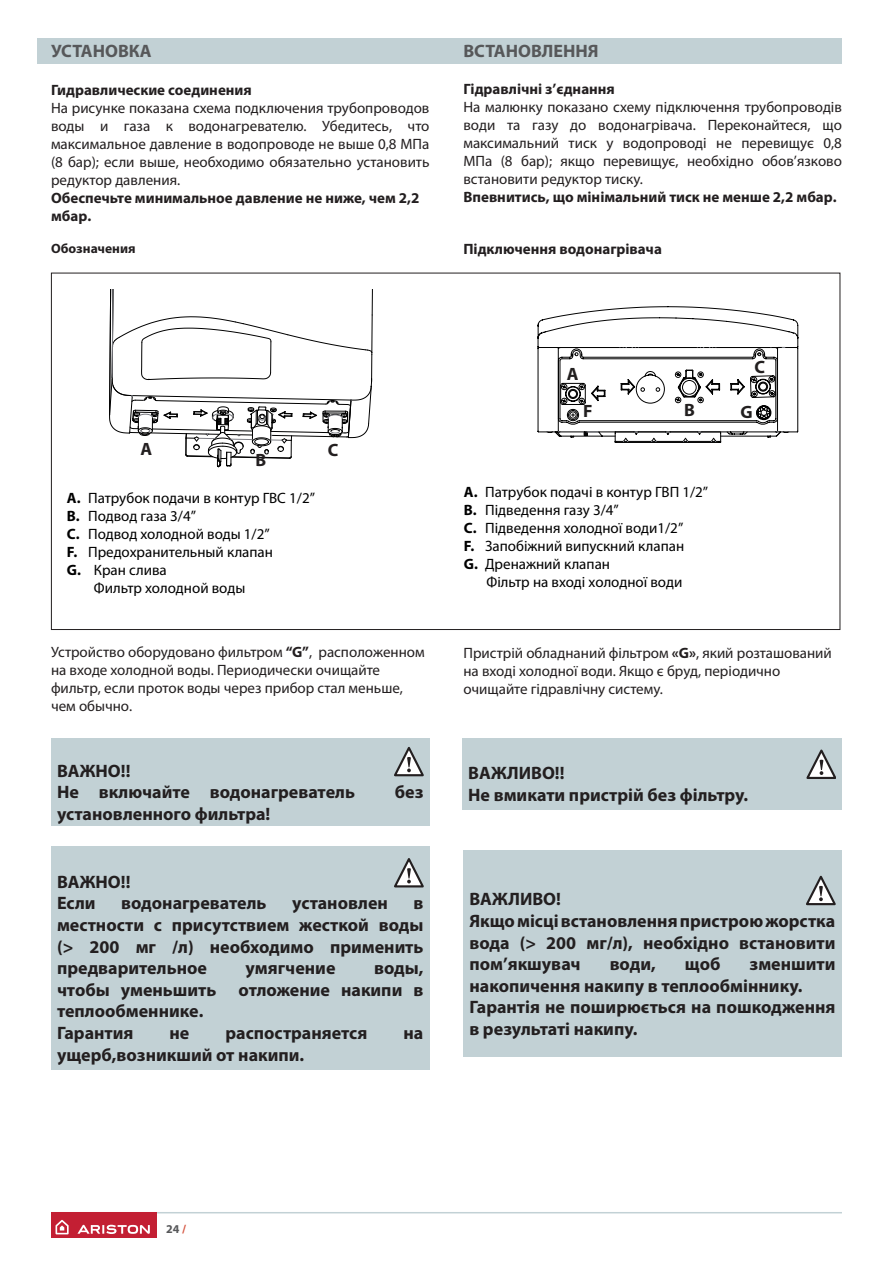
<style>
.page{position:relative;width:893px;height:1263px;background:#fff}
.page>*{position:absolute;margin:0;border:0;box-sizing:border-box;transform-origin:0 0}
.t1{font:700 18px/21.6px "Myriad Pro";color:#231f20}
.t2{font:700 18px "Myriad Pro";color:#57585a}
.t3{font:700 17.85px "Myriad Pro";color:#221f1f}
.t4{font:700 17.85px "Myriad Pro";color:#231f20}
.t5{font:15px/18px "Myriad Pro";color:#231f20;text-align:justify}
.t6{font:15px "Myriad Pro";color:#000}
.t7{font:700 15px/18px "Myriad Pro";color:#231f20}
.t8{font:700 13.5px "Myriad Pro";color:#231f20}
.t9{font:700 12px "Myriad Pro";color:#57585a}
.s1{font-weight:700}
.s2{color:#d55541}
</style>
<div class="page">
<hr style="left:51px;top:1212px;width:791px;height:1px;background:#c2d1d5">
<div style="left:51px;top:1212px;width:106px;height:26px;background:#c31f33"></div>
<svg style="left:56px;top:1220px;width:13px;height:14px"></svg>
<svg style="left:77px;top:1225px;width:73px;height:9px"></svg>
<div style="left:38px;top:38px;width:804px;height:26px;background:#c2d1d5"></div>
<svg style="left:109px;top:290px;width:264px;height:177px"></svg>
<svg style="left:538px;top:307px;width:260px;height:136px"></svg>
<div style="left:51px;top:738px;width:378px;height:88px;background:#c2d1d5"></div>
<svg style="left:394px;top:747px;width:29px;height:29px"></svg>
<div style="left:51px;top:846px;width:378px;height:224px;background:#c2d1d5"></div>
<svg style="left:394px;top:858px;width:29px;height:30px"></svg>
<div style="left:462px;top:738px;width:380px;height:71px;background:#c2d1d5"></div>
<svg style="left:806px;top:749px;width:30px;height:30px"></svg>
<div style="left:463px;top:850px;width:378px;height:207px;background:#c2d1d5"></div>
<svg style="left:806px;top:875px;width:29px;height:30px"></svg>
<p class="t2" style="left:51px;top:41px;width:102px">УСТАНОВКА</p>
<p class="t2" style="left:463px;top:41px;width:137px">ВСТАНОВЛЕННЯ</p>
<p class="t7" style="left:463px;top:80px;width:153px">Гідравлічні з’єднання</p>
<p class="t5" style="left:463px;top:98px;width:380px">На малюнку показано схему підключення трубопроводів води та газу до водонагрiвача. Переконайтеся, що максимальний тиск у водопроводі не перевищує 0,8<br>МПа (8 бар); якщо перевищує, необхідно обов’язково встановити редуктор тиску.</p>
<p class="t7" style="left:463px;top:188px;width:375px">Впевнитись, що мінімальний тиск не менше 2,2 мбар.</p>
<p class="t7" style="left:51px;top:81px;width:202px">Гидравлические соединения</p>
<p class="t5" style="left:51px;top:99px;width:380px">На рисунке показана схема подключения трубопроводов воды и газа к водонагревателю. Убедитесь, что максимальное давление в водопроводе не выше 0,8 МПа (8 бар); если выше, необходимо обязательно установить редуктор давления.</p>
<p class="t7" style="left:51px;top:189px;width:370px">Обеспечьте минимальное давление не ниже, чем 2,2 мбар.</p>
<p class="t8" style="left:51px;top:241px;width:86px">Обозначения</p>
<p class="t7" style="left:463px;top:240px;width:200px">Підключення водонагрiвача</p>
<p class="t4" style="left:563px;top:244px;width:13px">A</p>
<p class="t3" style="left:567px;top:362px;width:13px">A</p>
<p class="t3" style="left:754px;top:355px;width:12px">C</p>
<p class="t4" style="left:140px;top:437px;width:13px">A</p>
<p class="t4" style="left:255px;top:448px;width:12px">B</p>
<p class="t6" style="left:67px;top:489px;width:250px"><span class="s1">A.</span> Патрубок подачи в контур ГВС 1/2”</p>
<p class="t6" style="left:67px;top:507px;width:131px"><span class="s1">B.</span> Подвод газа 3/4”</p>
<p class="t6" style="left:67px;top:525px;width:204px"><span class="s1">C.</span> Подвод холодной воды 1/2”</p>
<p class="t6" style="left:67px;top:543px;width:208px"><span class="s1">F.</span> Предохранительный клапан</p>
<p class="t6" style="left:67px;top:561px;width:101px"><span class="s1">G.</span> Кран слива</p>
<p class="t6" style="left:94px;top:579px;width:153px">Фильтр холодной воды</p>
<p class="t3" style="left:144px;top:555px;width:13px">A</p>
<p class="t4" style="left:328px;top:439px;width:12px">C</p>
<p class="t3" style="left:583px;top:399px;width:11px">F</p>
<p class="t3" style="left:684px;top:398px;width:12px">B</p>
<p class="t3" style="left:741px;top:400px;width:14px">G</p>
<p class="t6" style="left:464px;top:483px;width:246px"><span class="s1">A.</span> Патрубок подачі в контур ГВП 1/2”</p>
<p class="t6" style="left:464px;top:501px;width:156px"><span class="s1">B.</span> Підведення газу 3/4”</p>
<p class="t6" style="left:464px;top:519px;width:221px"><span class="s1">C.</span> Підведення холодної води1/2”</p>
<p class="t6" style="left:464px;top:537px;width:222px"><span class="s1">F.</span> Запобіжний випускний клапан</p>
<p class="t6" style="left:464px;top:555px;width:148px"><span class="s1">G.</span> Дренажний клапан</p>
<p class="t6" style="left:486px;top:573px;width:197px">Фільтр на вході холодної води</p>
<p class="t5" style="left:51px;top:643px;width:375px;text-align:left">Устройство оборудовано фильтром <span class="s1">“G”</span>, расположенном на входе холодной воды. Периодически очищайте фильтр, если проток воды через прибор стал меньше, чем обычно.</p>
<p class="t5" style="left:463px;top:644px;width:370px;text-align:left">Пристрій обладнаний фільтром <span class="s1">«G»</span>, який розташований на вході холодної води. Якщо є бруд, періодично очищайте гідравлічну систему.</p>
<p class="t1" style="left:57px;top:760px;width:300px">ВАЖНО!!<br>Не включайте водонагреватель</p>
<p class="t1" style="left:57px;top:803px;width:215px">установленного фильтра!</p>
<p class="t1" style="left:395px;top:781px;width:30px">без</p>
<p class="t1" style="left:57px;top:871px;width:75px">ВАЖНО!!<br>Если</p>
<p class="t1" style="left:121px;top:893px;width:147px">водонагреватель</p>
<p class="t1" style="left:292px;top:893px;width:97px">установлен</p>
<p class="t1" style="left:57px;top:893px;width:368px;text-align:justify;text-indent:356px">в местности с присутствием жесткой воды (&gt; 200 мг /л) необходимо применить предварительное</p>
<p class="t1" style="left:57px;top:957px;width:368px;text-indent:317px">воды, чтобы уменьшить отложение накипи в теплообменнике.<br>Гарантия</p>
<p class="t1" style="left:246px;top:957px;width:91px">умягчение</p>
<p class="t1" style="left:170px;top:1022px;width:21px">не</p>
<p class="t1" style="left:225px;top:1022px;width:144px">распостраняется</p>
<p class="t1" style="left:404px;top:1022px;width:21px">на</p>
<p class="t1" style="left:57px;top:1044px;width:249px">ущерб,возникший от накипи.</p>
<p class="t1" style="left:468px;top:763px;width:281px">ВАЖЛИВО!!<br>Не вмикати пристрій без фільтру.</p>
<p class="t1" style="left:469px;top:889px;width:367px">ВАЖЛИВО!<br>Якщо місці встановлення пристрою жорстка вода (&gt; 200 мг/л), необхідно встановити пом’якшувач</p>
<p class="t1" style="left:610px;top:954px;width:48px">води,</p>
<p class="t1" style="left:685px;top:954px;width:37px">щоб</p>
<p class="t1" style="left:469px;top:954px;width:368px;text-indent:280px">зменшити накопичення накипу в теплообміннику.<br>Гарантія не поширюється на пошкодження в результаті накипу.</p>
<p class="t9" style="left:166px;top:1222px;width:21px">24<span class="s2">/</span></p>
</div>
